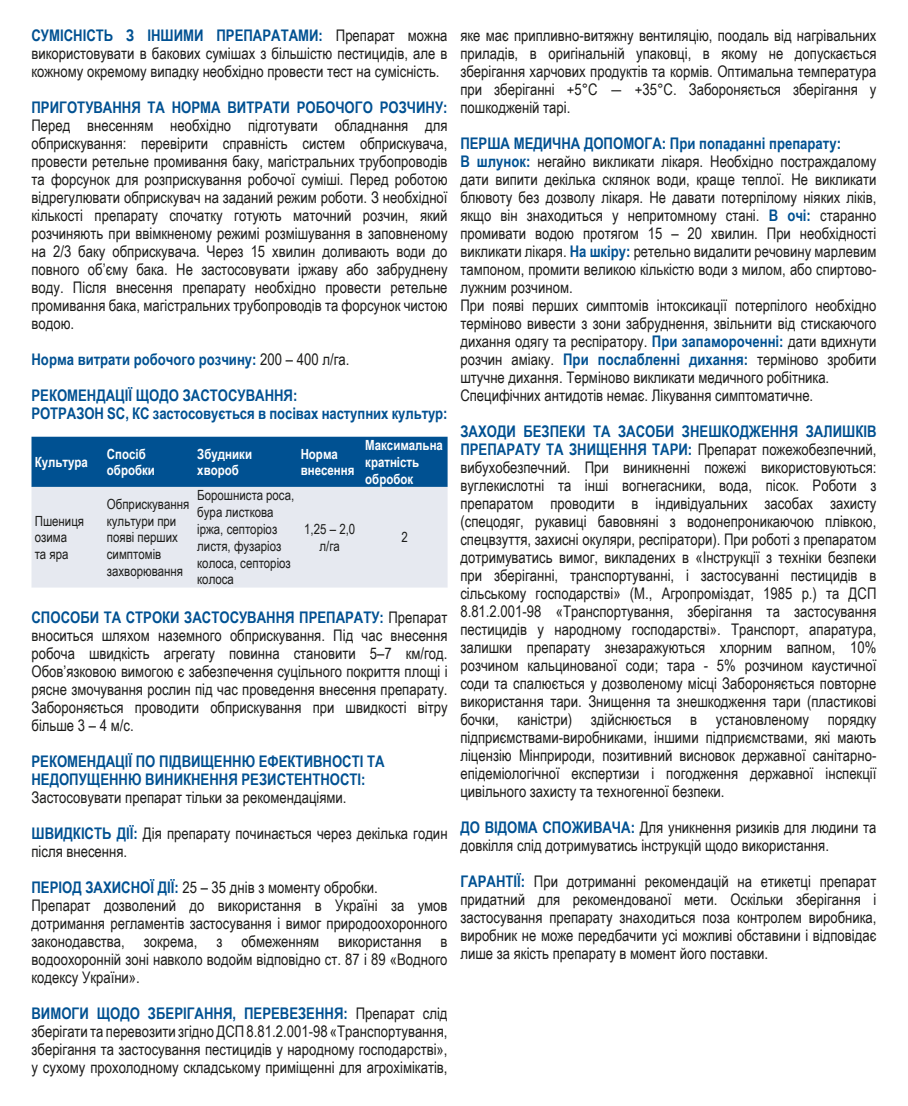
<style>
.page{position:relative;width:908px;height:1106px;background:#fff}
.page>*{position:absolute;margin:0;border:0;box-sizing:border-box;transform-origin:0 0}
.t1{font:16px/18px "Arial Narrow";color:#1d1d1b;text-align:justify}
.t2{font:700 16px/18px "Arial Narrow";color:#005192}
.t3{font:14px/16.8px "Arial Narrow";color:#1d1d1b}
.t4{font:700 14px/16.8px "Arial Narrow";color:#fff}
.s1{font-weight:700;color:#005192}
.s2{font-weight:400;color:#1d1d1b}
</style>
<div class="page">
<div style="left:31px;top:437px;width:416px;height:50px;background:#005192"></div>
<div style="left:31px;top:487px;width:416px;height:100px;background:#e6e9f0"></div>
<p class="t1" style="left:31px;top:25px;width:417px"><span class="s1">СУМІСНІСТЬ З ІНШИМИ ПРЕПАРАТАМИ:</span> Препарат можна використовувати в бакових сумішах з більшістю пестицидів, але в кожному окремому випадку необхідно провести тест на сумісність.</p>
<p class="t1" style="left:31px;top:97px;width:417px"><span class="s1">ПРИГОТУВАННЯ ТА НОРМА ВИТРАТИ РОБОЧОГО РОЗЧИНУ:<br></span>Перед внесенням необхідно підготувати обладнання для обприскування: перевірити справність систем обприскувача, провести ретельне промивання баку, магістральних трубопроводів та форсунок для розприскування робочої суміші. Перед роботою відрегулювати обприскувач на заданий режим роботи. З необхідної кількості препарату спочатку готують маточний розчин, який розчиняють при ввімкненому режимі розмішування в заповненому на 2/3 баку обприскувача. Через 15 хвилин доливають води до повного об’єму бака. Не застосовувати іржаву або забруднену воду. Після внесення препарату необхідно провести ретельне промивання бака, магістральних трубопроводів та форсунок чистою водою.</p>
<p class="t2" style="left:31px;top:349px;width:319px">Норма витрати робочого розчину: <span class="s2">200 – 400 л/га.</span></p>
<p class="t2" style="left:31px;top:385px;width:267px">РЕКОМЕНДАЦІЇ ЩОДО ЗАСТОСУВАННЯ:</p>
<p class="t2" style="left:31px;top:403px;width:417px">РОТРАЗОН SC, КС застосовується в посівах наступних культур:</p>
<p class="t4" style="left:35px;top:453px;width:55px">Культура</p>
<p class="t4" style="left:107px;top:444px;width:50px">Спосіб обробки</p>
<p class="t4" style="left:197px;top:444px;width:56px">Збудники хвороб</p>
<p class="t4" style="left:300px;top:444px;width:39px">Норма</p>
<p class="t4" style="left:300px;top:461px;width:55px">внесення</p>
<p class="t4" style="left:365px;top:436px;width:79px">Максимальна</p>
<p class="t4" style="left:365px;top:453px;width:55px">кратність обробок</p>
<p class="t3" style="left:35px;top:511px;width:51px">Пшениця озима</p>
<p class="t3" style="left:35px;top:545px;width:35px">та яра</p>
<p class="t3" style="left:107px;top:495px;width:84px">Обприскування культури при появі перших симптомів захворювання</p>
<p class="t3" style="left:197px;top:486px;width:98px">Борошниста роса, бура листкова іржа, септоріоз листя, фузаріоз колоса, септоріоз колоса</p>
<p class="t3" style="left:304px;top:520px;width:53px;text-align:center">1,25 – 2,0 л/га</p>
<p class="t3" style="left:401px;top:528px;width:8px">2</p>
<p class="t1" style="left:31px;top:608px;width:417px"><span class="s1">СПОСОБИ ТА СТРОКИ ЗАСТОСУВАННЯ ПРЕПАРАТУ:</span> Препарат вноситься шляхом наземного обприскування. Під час внесення робоча швидкість агрегату повинна становити 5–7 км/год.<br>Обов’язковою вимогою є забезпечення суцільного покриття площі і рясне змочування рослин під час проведення внесення препарату.<br>Забороняється проводити обприскування при швидкості вітру більше 3 – 4 м/с.</p>
<p class="t2" style="left:31px;top:752px;width:354px">РЕКОМЕНДАЦІЇ ПО ПІДВИЩЕННЮ ЕФЕКТИВНОСТІ ТА<br>НЕДОПУЩЕННЮ ВИНИКНЕННЯ РЕЗИСТЕНТНОСТІ:<br><span class="s2">Застосовувати препарат тільки за рекомендаціями.</span></p>
<p class="t1" style="left:31px;top:824px;width:417px"><span class="s1">ШВИДКІСТЬ ДІЇ:</span> Дія препарату починається через декілька годин після внесення.</p>
<p class="t1" style="left:31px;top:878px;width:348px"><span class="s1">ПЕРІОД ЗАХИСНОЇ ДІЇ:</span> 25 – 35 днів з моменту обробки.</p>
<p class="t1" style="left:31px;top:896px;width:417px">Препарат дозволений до використання в Україні за умов дотримання регламентів застосування і вимог природоохоронного законодавства, зокрема, з обмеженням використання в водоохоронній зоні навколо водойм відповідно ст. 87 і 89 «Водного кодексу України».</p>
<p class="t1" style="left:31px;top:1004px;width:417px"><span class="s1">ВИМОГИ ЩОДО ЗБЕРІГАННЯ, ПЕРЕВЕЗЕННЯ:</span> Препарат слід зберігати та перевозити згідно ДСП 8.81.2.001-98 «Транспортування, зберігання та застосування пестицидів у народному господарстві», у сухому прохолодному складському приміщенні для агрохімікатів,</p>
<p class="t1" style="left:460px;top:25px;width:417px">яке має припливно-витяжну вентиляцію, поодаль від нагрівальних приладів, в оригінальній упаковці, в якому не допускається зберігання харчових продуктів та кормів. Оптимальна температура при зберіганні +5°С ― +35°С. Забороняється зберігання у пошкодженій тарі.</p>
<p class="t2" style="left:460px;top:133px;width:382px">ПЕРША МЕДИЧНА ДОПОМОГА: При попаданні препарату:</p>
<p class="t1" style="left:460px;top:151px;width:417px"><span class="s1">В шлунок:</span> негайно викликати лікаря. Необхідно постраждалому дати випити декілька склянок води, краще теплої. Не викликати блювоту без дозволу лікаря. Не давати потерпілому ніяких ліків, якщо він знаходиться у непритомному стані. <span class="s1">В очі:</span> старанно промивати водою протягом 15 – 20 хвилин. При необхідності викликати лікаря. <span class="s1">На шкіру:</span> ретельно видалити речовину марлевим тампоном, промити великою кількістю води з милом, або спиртово&shy;лужним розчином.</p>
<p class="t1" style="left:460px;top:295px;width:417px">При появі перших симптомів інтоксикації потерпілого необхідно терміново вивести з зони забруднення, звільнити від стискаючого дихання одягу та респіратору. <span class="s1">При запамороченні:</span> дати вдихнути розчин аміаку. <span class="s1">При послабленні дихання:</span> терміново зробити штучне дихання. Терміново викликати медичного робітника.</p>
<p class="t1" style="left:460px;top:385px;width:354px">Специфічних антидотів немає. Лікування симптоматичне.</p>
<p class="t1" style="left:460px;top:421px;width:417px"><span class="s1">ЗАХОДИ БЕЗПЕКИ ТА ЗАСОБИ ЗНЕШКОДЖЕННЯ ЗАЛИШКІВ ПРЕПАРАТУ ТА ЗНИЩЕННЯ ТАРИ:</span> Препарат пожежобезпечний, вибухобезпечний. При виникненні пожежі використовуються: вуглекислотні та інші вогнегасники, вода, пісок. Роботи з препаратом проводити в індивідуальних засобах захисту (спецодяг, рукавиці бавовняні з водонепроникаючою плівкою, спецвзуття, захисні окуляри, респіратори). При роботі з препаратом дотримуватись вимог, викладених в «Інструкції з техніки безпеки при зберіганні, транспортуванні, і застосуванні пестицидів в сільському господарстві» (М., Агропроміздат, 1985 р.) та ДСП 8.81.2.001-98 «Транспортування, зберігання та застосування пестицидів у народному господарстві». Транспорт, апаратура, залишки препарату знезаражуються хлорним вапном, 10% розчином кальцинованої соди; тара - 5% розчином каустичної соди та спалюється у дозволеному місці Забороняється повторне використання тари. Знищення та знешкодження тари (пластикові бочки, каністри) здійснюється в установленому порядку підприємствами-виробниками, іншими підприємствами, які мають ліцензію Мінприроди, позитивний висновок державної санітарно&shy;епідеміологічної експертизи і погодження державної інспекції цивільного захисту та техногенної безпеки.</p>
<p class="t1" style="left:460px;top:817px;width:417px"><span class="s1">ДО ВІДОМА СПОЖИВАЧА:</span> Для уникнення ризиків для людини та довкілля слід дотримуватись інструкцій щодо використання.</p>
<p class="t1" style="left:460px;top:871px;width:417px"><span class="s1">ГАРАНТІЇ:</span> При дотриманні рекомендацій на етикетці препарат придатний для рекомендованої мети. Оскільки зберігання і застосування препарату знаходиться поза контролем виробника, виробник не може передбачити усі можливі обставини і відповідає лише за якість препарату в момент його поставки.</p>
</div>
